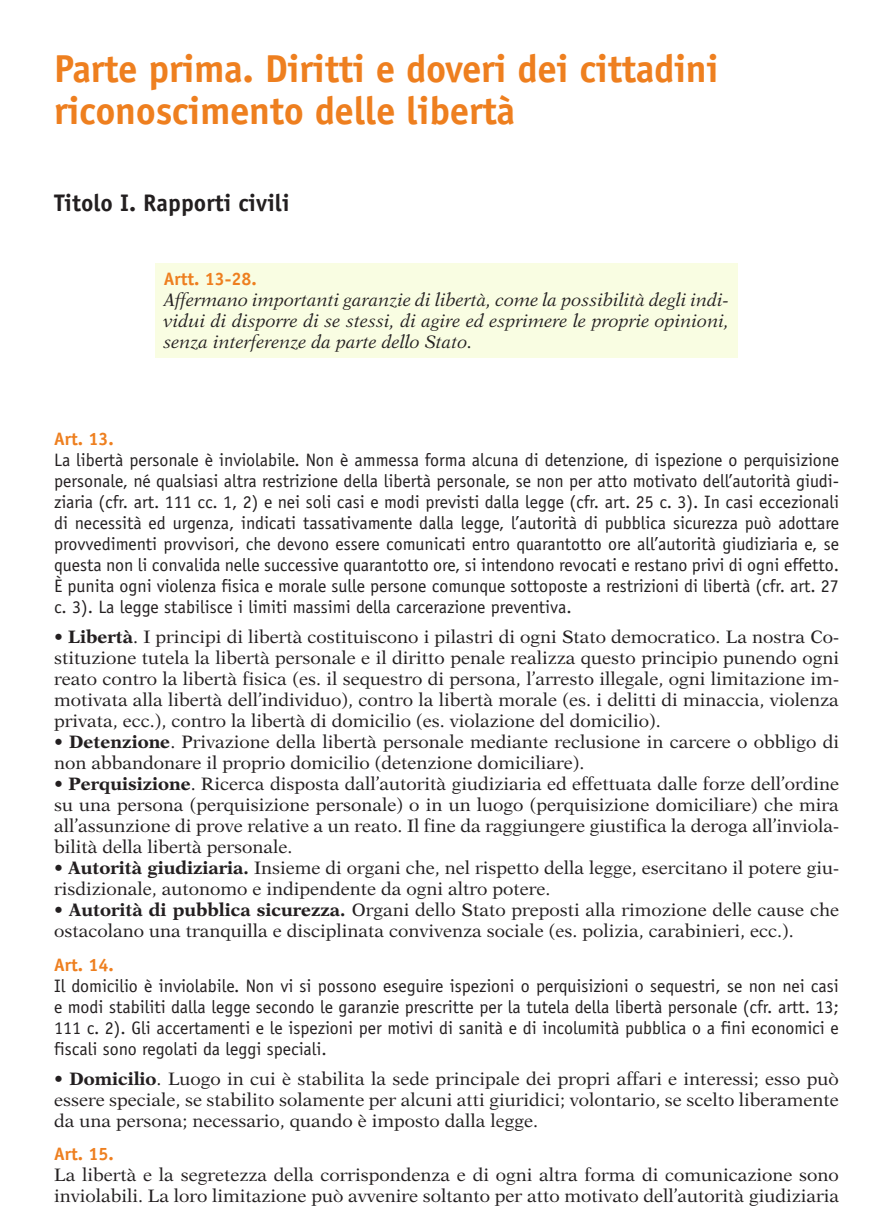
<style>
.page{position:relative;width:893px;height:1217px;background:#fff}
.page>*{position:absolute;margin:0;border:0;box-sizing:border-box;transform-origin:0 0}
.t1{font:700 39px/42px "Officina Sans Std";letter-spacing:-.01em;color:#ee7f1f}
.t2{font:700 24px "Officina Sans Std";color:#231f20}
.t3{font:18px/21px "New Aster LT Std";color:#231f20}
.t4{font:18px/21px "Officina Sans Std";color:#231f20;text-align:justify}
.t5{font:italic 18px/21px "New Aster LT Std";color:#231f20;text-align:justify}
.t6{font:700 18px "Officina Sans Std";color:#ee7f1f}
.s1{font-weight:700}
</style>
<div class="page">
<div style="left:155px;top:264px;width:583px;height:94px;background:#f9fde2"></div>
<h1 class="t1" style="left:54px;top:48px;width:666px">Parte prima. Diritti e doveri dei cittadini riconoscimento delle libertà</h1>
<h2 class="t2" style="left:54px;top:188px;width:237px">Titolo I. Rapporti civili</h2>
<p class="t6" style="left:164px;top:268px;width:95px">Artt. 13-28.</p>
<p class="t5" style="left:164px;top:290px;width:567px">Affermano importanti garanzie di libertà, come la possibilità degli indi&shy;vidui di disporre di se stessi, di agire ed esprimere le proprie opinioni, senza interferenze da parte dello Stato.</p>
<p class="t6" style="left:54px;top:428px;width:61px">Art. 13.</p>
<p class="t4" style="left:54px;top:449px;width:787px">La libertà personale è inviolabile. Non è ammessa forma alcuna di detenzione, di ispezione o perquisizione personale, né qualsiasi altra restrizione della libertà personale, se non per atto motivato dell’autorità giudi&shy;ziaria (cfr. art. 111 cc. 1, 2) e nei soli casi e modi previsti dalla legge (cfr. art. 25 c. 3). In casi eccezionali di necessità ed urgenza, indicati tassativamente dalla legge, l’autorità di pubblica sicurezza può adottare provvedimenti provvisori, che devono essere comunicati entro quarantotto ore all’autorità giudiziaria e, se questa non li convalida nelle successive quarantotto ore, si intendono revocati e restano privi di ogni effetto.<br>È punita ogni violenza fisica e morale sulle persone comunque sottoposte a restrizioni di libertà (cfr. art. 27 c. 3). La legge stabilisce i limiti massimi della carcerazione preventiva.</p>
<p class="t3" style="left:54px;top:626px;width:786px;text-align:justify">• <span class="s1">Libertà</span>. I principi di libertà costituiscono i pilastri di ogni Stato democratico. La nostra Co&shy;stituzione tutela la libertà personale e il diritto penale realizza questo principio punendo ogni reato contro la libertà fisica (es. il sequestro di persona, l’arresto illegale, ogni limitazione im&shy;motivata alla libertà dell’individuo), contro la libertà morale (es. i delitti di minaccia, violenza privata, ecc.), contro la libertà di domicilio (es. violazione del domicilio).</p>
<p class="t3" style="left:54px;top:731px;width:786px">• <span class="s1">Detenzione</span>. Privazione della libertà personale mediante reclusione in carcere o obbligo di non abbandonare il proprio domicilio (detenzione domiciliare).</p>
<p class="t3" style="left:54px;top:773px;width:786px;text-align:justify">• <span class="s1">Perquisizione</span>. Ricerca disposta dall’autorità giudiziaria ed effettuata dalle forze dell’ordine su una persona (perquisizione personale) o in un luogo (perquisizione domiciliare) che mira all’assunzione di prove relative a un reato. Il fine da raggiungere giustifica la deroga all’inviola&shy;bilità della libertà personale.</p>
<p class="t3" style="left:54px;top:857px;width:786px">• <span class="s1">Autorità giudiziaria.</span> Insieme di organi che, nel rispetto della legge, esercitano il potere giu&shy;risdizionale, autonomo e indipendente da ogni altro potere.</p>
<p class="t3" style="left:54px;top:899px;width:786px">• <span class="s1">Autorità di pubblica sicurezza.</span> Organi dello Stato preposti alla rimozione delle cause che ostacolano una tranquilla e disciplinata convivenza sociale (es. polizia, carabinieri, ecc.).</p>
<p class="t6" style="left:54px;top:953px;width:61px">Art. 14.</p>
<p class="t4" style="left:54px;top:975px;width:786px">Il domicilio è inviolabile. Non vi si possono eseguire ispezioni o perquisizioni o sequestri, se non nei casi e modi stabiliti dalla legge secondo le garanzie prescritte per la tutela della libertà personale (cfr. artt. 13; 111 c. 2). Gli accertamenti e le ispezioni per motivi di sanità e di incolumità pubblica o a fini economici e fiscali sono regolati da leggi speciali.</p>
<p class="t3" style="left:54px;top:1067px;width:786px;text-align:justify">• <span class="s1">Domicilio</span>. Luogo in cui è stabilita la sede principale dei propri affari e interessi; esso può essere speciale, se stabilito solamente per alcuni atti giuridici; volontario, se scelto liberamente da una persona; necessario, quando è imposto dalla legge.</p>
<p class="t6" style="left:54px;top:1142px;width:61px">Art. 15.</p>
<p class="t3" style="left:54px;top:1164px;width:786px">La libertà e la segretezza della corrispondenza e di ogni altra forma di comunicazione sono inviolabili. La loro limitazione può avvenire soltanto per atto motivato dell’autorità giudiziaria</p>
</div>
